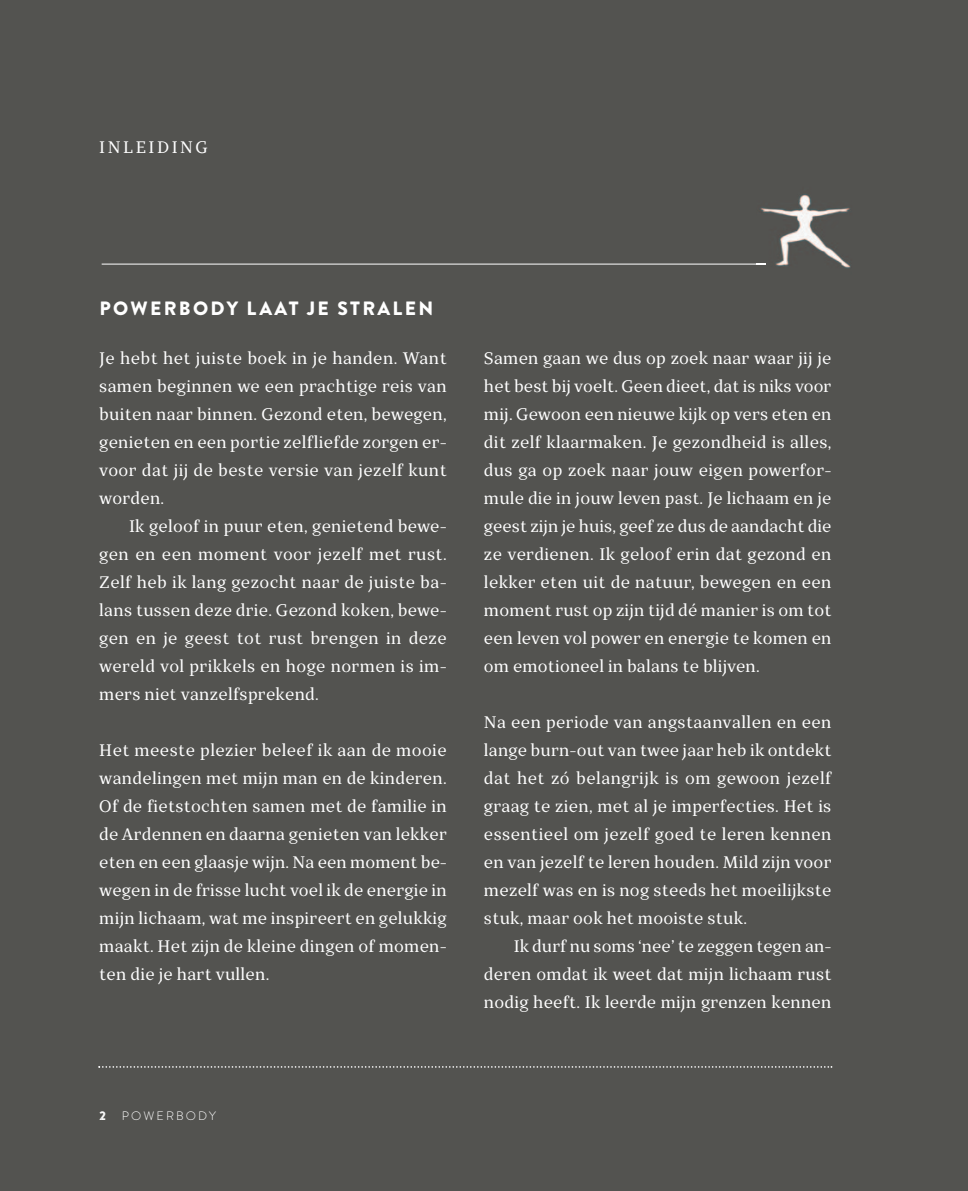
<style>
.page{position:relative;width:968px;height:1191px;background:#fff}
.page>*{position:absolute;margin:0;border:0;box-sizing:border-box;transform-origin:0 0}
.t1{font:900 19.25px "Brandon Grotesque";letter-spacing:.12em;color:#fff}
.t2{font:16.62px/28px "TT Bells";letter-spacing:.015em;color:#fff;text-align:justify}
.t3{font:16.62px "TT Bells";letter-spacing:.15em;color:#fff}
.t4{font:300 12.25px "Brandon Grotesque";letter-spacing:.17em;color:#fff}
.t5{font:12.25px "Brandon Printed Two";color:#fff}
</style>
<div class="page">
<div style="left:0;top:0;width:967px;height:1191px;background:#535350"></div>
<svg style="left:98px;top:1066px;width:734px;height:1px"></svg>
<hr style="left:102px;top:264px;width:663px;height:1px;background:#fff">
<img style="left:756px;top:194px;width:95px;height:74px">
<p class="t3" style="left:99px;top:140px;width:110px">INLEIDING</p>
<p class="t1" style="left:99px;top:297px;width:335px">POWERBODY LAAT JE STRALEN</p>
<p class="t2" style="left:99px;top:346px;width:349px">Je hebt het juiste boek in je handen. Want samen beginnen we een prachtige reis van buiten naar binnen. Gezond eten, bewegen, genieten en een portie zelfliefde zorgen er&shy;voor dat jij de beste versie van jezelf kunt worden.</p>
<p class="t2" style="left:99px;top:514px;width:349px;text-indent:30px">Ik geloof in puur eten, genietend bewe&shy;gen en een moment voor jezelf met rust.<br>Zelf heb ik lang gezocht naar de juiste ba&shy;lans tussen deze drie. Gezond koken, bewe&shy;gen en je geest tot rust brengen in deze wereld vol prikkels en hoge normen is im&shy;mers niet vanzelfsprekend.</p>
<p class="t2" style="left:99px;top:738px;width:349px">Het meeste plezier beleef ik aan de mooie wandelingen met mijn man en de kinderen.<br>Of de fietstochten samen met de familie in de Ardennen en daarna genieten van lekker eten en een glaasje wijn. Na een moment be&shy;wegen in de frisse lucht voel ik de energie in mijn lichaam, wat me inspireert en gelukkig maakt. Het zijn de kleine dingen of momen&shy;ten die je hart vullen.</p>
<p class="t2" style="left:484px;top:346px;width:349px">Samen gaan we dus op zoek naar waar jij je het best bij voelt. Geen dieet, dat is niks voor mij. Gewoon een nieuwe kijk op vers eten en dit zelf klaarmaken. Je gezondheid is alles, dus ga op zoek naar jouw eigen powerfor&shy;mule die in jouw leven past. Je lichaam en je geest zijn je huis, geef ze dus de aandacht die ze verdienen. Ik geloof erin dat gezond en lekker eten uit de natuur, bewegen en een moment rust op zijn tijd dé manier is om tot een leven vol power en energie te komen en om emotioneel in balans te blijven.</p>
<p class="t2" style="left:484px;top:710px;width:349px">Na een periode van angstaanvallen en een lange burn-out van twee jaar heb ik ontdekt dat het zó belangrijk is om gewoon jezelf graag te zien, met al je imperfecties. Het is essentieel om jezelf goed te leren kennen en van jezelf te leren houden. Mild zijn voor mezelf was en is nog steeds het moeilijkste stuk, maar ook het mooiste stuk.</p>
<p class="t2" style="left:484px;top:934px;width:349px;text-indent:30px">Ik durf nu soms ‘nee’ te zeggen tegen an&shy;deren omdat ik weet dat mijn lichaam rust nodig heeft. Ik leerde mijn grenzen kennen</p>
<p class="t5" style="left:99px;top:1108px;width:9px">2</p>
<p class="t4" style="left:122px;top:1108px;width:95px">POWERBODY</p>
</div>
